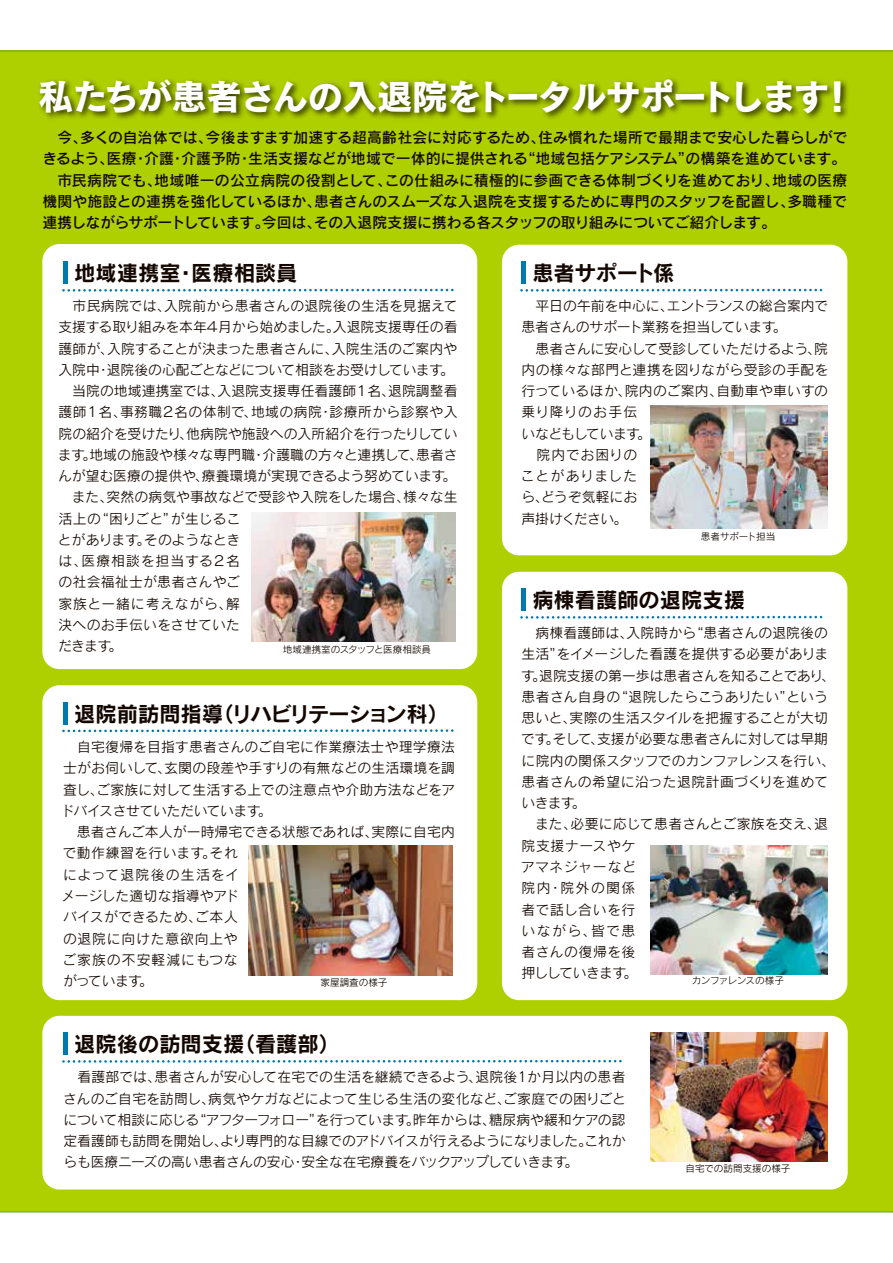
<style>
.page{position:relative;width:893px;height:1263px;background:#fff}
.page>*{position:absolute;margin:0;border:0;box-sizing:border-box;transform-origin:0 0}
.t1{font:34.95px "New Cezanne Pro B";letter-spacing:-.04em;color:#fff}
.t2{font:21.3px "Rodin Pro B";color:#140700}
.t3{font:21.3px "Rodin Pro B";letter-spacing:-.04em;color:#140700}
.t4{font:14.85px/21.3px "Rodin Pro DB";letter-spacing:-.03em;color:#140700;text-align:justify}
.t5{font:13.8px/21.3px "Rodin Pro M";letter-spacing:.005em;color:#140700}
.t6{font:9.6px "Rodin Pro M";color:#140700}
.t7{font:9.6px "Rodin Pro M";letter-spacing:-.04em;color:#140700}
</style>
<div class="page">
<div style="left:0;top:51px;width:893px;height:1161px;background:#afd000"></div>
<div style="left:42px;top:244px;width:435px;height:425px;background:#fff;border-radius:17px"></div>
<div style="left:42px;top:685px;width:435px;height:315px;background:#fff;border-radius:17px"></div>
<div style="left:42px;top:1016px;width:806px;height:173px;background:#fff;border-radius:17px"></div>
<div style="left:502px;top:245px;width:345px;height:310px;background:#fff;border-radius:17px"></div>
<div style="left:502px;top:572px;width:345px;height:428px;background:#fff;border-radius:17px"></div>
<hr style="left:0;top:51px;width:893px;height:1px;background:#64a424">
<svg style="left:63px;top:289px;width:391px;height:3px"></svg>
<hr style="left:0;top:1211px;width:893px;height:1px;background:#64a424">
<img style="left:39px;top:79px;width:809px;height:41px">
<hr style="left:63px;top:261px;width:4px;height:23px;background:#007aab">
<svg style="left:63px;top:729px;width:391px;height:3px"></svg>
<hr style="left:63px;top:702px;width:4px;height:22px;background:#007aab">
<svg style="left:63px;top:1060px;width:559px;height:3px"></svg>
<hr style="left:63px;top:1032px;width:4px;height:23px;background:#007aab">
<svg style="left:521px;top:289px;width:302px;height:3px"></svg>
<hr style="left:521px;top:261px;width:4px;height:23px;background:#007aab">
<svg style="left:521px;top:616px;width:302px;height:3px"></svg>
<hr style="left:521px;top:588px;width:4px;height:23px;background:#007aab">
<img style="left:650px;top:405px;width:177px;height:124px">
<img style="left:650px;top:845px;width:177px;height:129px">
<img style="left:650px;top:1032px;width:177px;height:130px">
<img style="left:249px;top:845px;width:203px;height:130px">
<img style="left:252px;top:512px;width:203px;height:130px">
<h1 class="t1" style="left:39px;top:66px;width:818px">私たちが患者さんの入退院をトータルサポートします！</h1>
<p class="t4" style="left:42px;top:126px;width:807px">　今、多くの自治体では、今後ますます加速する超高齢社会に対応するため、住み慣れた場所で最期まで安心した暮らしができるよう、医療・介護・介護予防・生活支援などが地域で一体的に提供される“地域包括ケアシステム”の構築を進めています。　市民病院でも、地域唯一の公立病院の役割として、この仕組みに積極的に参画できる体制づくりを進めており、地域の医療機関や施設との連携を強化しているほか、患者さんのスムーズな入退院を支援するために専門のスタッフを配置し、多職種で連携しながらサポートしています。今回は、その入退院支援に携わる各スタッフの取り組みについてご紹介します。</p>
<h2 class="t2" style="left:74px;top:259px;width:225px">地域連携室・医療相談員</h2>
<p class="t5" style="left:58px;top:295px;width:401px">　市民病院では、入院前から患者さんの退院後の生活を見据えて支援する取り組みを本年４月から始めました。入退院支援専任の看護師が、入院することが決まった患者さんに、入院生活のご案内や入院中・退院後の心配ごとなどについて相談をお受けしています。　当院の地域連携室では、入退院支援専任看護師１名、退院調整看護師１名、事務職２名の体制で、地域の病院・診療所から診察や入院の紹介を受けたり、他病院や施設への入所紹介を行ったりしています。地域の施設や様々な専門職・介護職の方々と連携して、患者さんが望む医療の提供や、療養環境が実現できるよう努めています。　また、突然の病気や事故などで受診や入院をした場合、様々な生活上の“困りごと”が生じるこ<br>とがあります。そのようなとき<br>は、医療相談を担当する２名<br>の社会福祉士が患者さんやご<br>家族と一緒に考えながら、解<br>決へのお手伝いをさせていた<br>だきます。</p>
<p class="t6" style="left:283px;top:643px;width:150px">地域連携室のスタッフと医療相談員</p>
<h2 class="t3" style="left:74px;top:699px;width:376px">退院前訪問指導（リハビリテーション科）</h2>
<p class="t5" style="left:61px;top:736px;width:396px">　自宅復帰を目指す患者さんのご自宅に作業療法士や理学療法士がお伺いして、玄関の段差や手すりの有無などの生活環境を調査し、ご家族に対して生活する上での注意点や介助方法などをアドバイスさせていただいています。<br>　患者さんご本人が一時帰宅できる状態であれば、実際に自宅内で動作練習を行います。それ<br>によって退院後の生活をイ<br>メージした適切な指導やアド<br>バイスができるため、ご本人<br>の退院に向けた意欲向上や<br>ご家族の不安軽減にもつな<br>がっています。</p>
<p class="t6" style="left:321px;top:976px;width:68px">家屋調査の様子</p>
<h2 class="t2" style="left:532px;top:259px;width:144px">患者サポート係</h2>
<p class="t5" style="left:521px;top:295px;width:309px">　平日の午前を中心に、エントランスの総合案内で患者さんのサポート業務を担当しています。<br>　患者さんに安心して受診していただけるよう、院内の様々な部門と連携を図りながら受診の手配を行っているほか、院内のご案内、自動車や車いすの乗り降りのお手伝<br>いなどもしています。<br>　院内でお困りの<br>ことがありました<br>ら、どうぞ気軽にお<br>声掛けください。</p>
<p class="t6" style="left:701px;top:530px;width:76px">患者サポート担当</p>
<h2 class="t2" style="left:532px;top:586px;width:214px">病棟看護師の退院支援</h2>
<p class="t5" style="left:521px;top:622px;width:316px">　病棟看護師は、入院時から“患者さんの退院後の生活”をイメージした看護を提供する必要があります。退院支援の第一歩は患者さんを知ることであり、患者さん自身の“退院したらこうありたい”という思いと、実際の生活スタイルを把握することが大切です。そして、支援が必要な患者さんに対しては早期に院内の関係スタッフでのカンファレンスを行い、患者さんの希望に沿った退院計画づくりを進めていきます。<br>　また、必要に応じて患者さんとご家族を交え、退院支援ナースやケ<br>アマネジャーなど<br>院内・院外の関係<br>者で話し合いを行<br>いながら、皆で患<br>者さんの復帰を後<br>押ししていきます。</p>
<p class="t7" style="left:692px;top:974px;width:94px">カンファレンスの様子</p>
<h2 class="t2" style="left:74px;top:1030px;width:267px">退院後の訪問支援（看護部）</h2>
<p class="t5" style="left:63px;top:1066px;width:564px;text-align:justify">　看護部では、患者さんが安心して在宅での生活を継続できるよう、退院後1か月以内の患者さんのご自宅を訪問し、病気やケガなどによって生じる生活の変化など、ご家庭での困りごとについて相談に応じる“アフターフォロー”を行っています。昨年からは、糖尿病や緩和ケアの認定看護師も訪問を開始し、より専門的な目線でのアドバイスが行えるようになりました。これからも医療ニーズの高い患者さんの安心・安全な在宅療養をバックアップしていきます。</p>
<p class="t6" style="left:686px;top:1162px;width:106px">自宅での訪問支援の様子</p>
</div>
